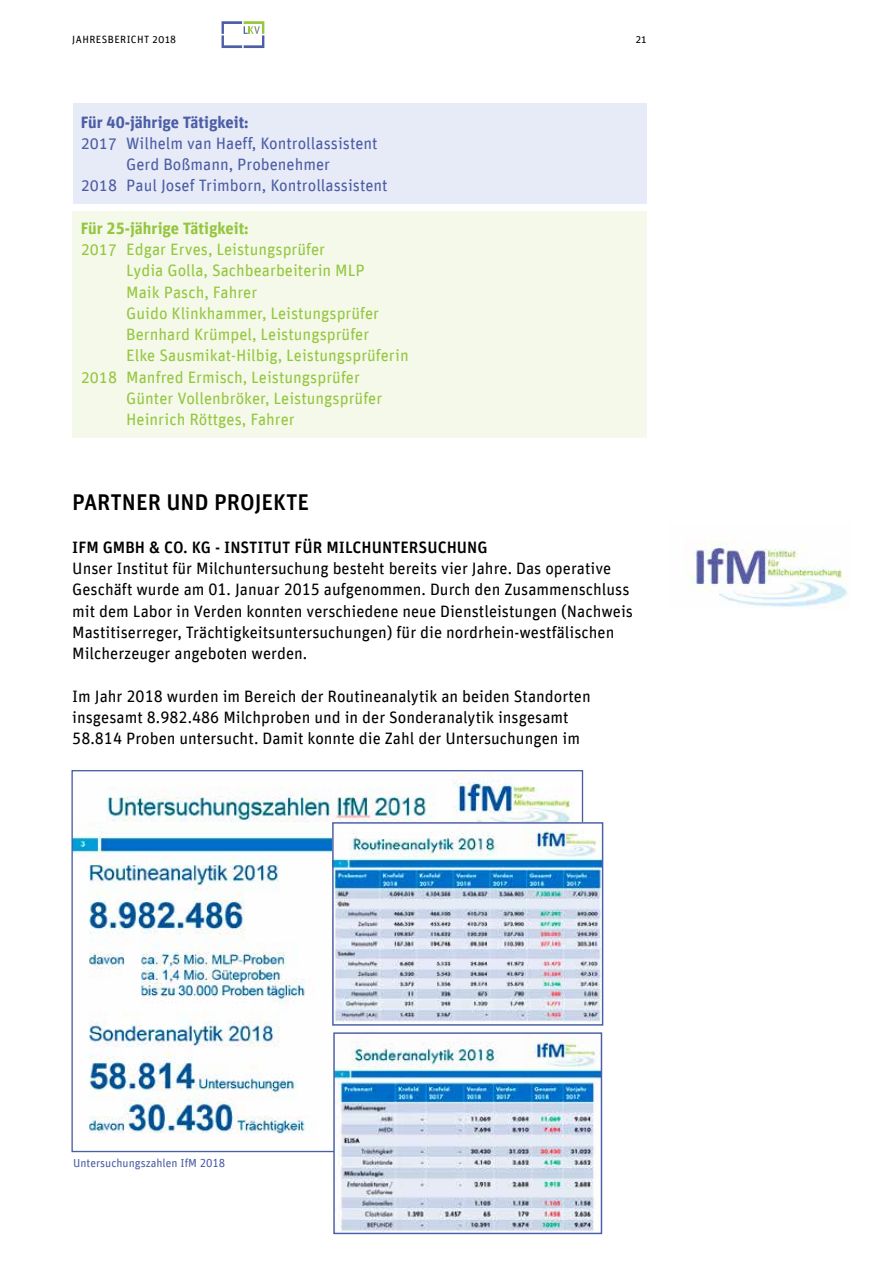
<style>
.page{position:relative;width:893px;height:1263px;background:#fff}
.page>*{position:absolute;margin:0;border:0;box-sizing:border-box;transform-origin:0 0}
.t1{font:500 22.8px "Unit";color:#000}
.t2{font:16.5px/21.3px "Unit Regular LF";color:#000}
.t3{font:16.5px "Unit Regular TF";color:#95c640}
.t4{font:16.5px "Unit Regular TF";color:#4c5ea5}
.t5{font:500 16.5px "Unit";color:#000}
.t6{font:16.5px "Unit Bold LF";color:#4c5ea5}
.t7{font:16.5px "Unit Bold LF";color:#95c640}
.t8{font:11.55px "Unit Regular LF";color:#4c5ea5}
.t9{font:10.5px "Unit";letter-spacing:.04em;color:#000}
</style>
<div class="page">
<svg style="left:222px;top:21px;width:42px;height:27px"></svg>
<div style="left:73px;top:103px;width:573px;height:101px;background:#e7eaf7"></div>
<div style="left:72px;top:212px;width:574px;height:226px;background:#f4f9e9"></div>
<img style="left:73px;top:772px;width:500px;height:362px">
<img style="left:689px;top:541px;width:159px;height:66px">
<div style="left:378px;top:1020px;width:336px;height:230px;background:#fff"></div>
<img style="left:335px;top:1034px;width:265px;height:198px">
<div style="left:333px;top:1032px;width:269px;height:202px;border:1px solid #4c5ea5"></div>
<img style="left:334px;top:824px;width:267px;height:200px">
<div style="left:332px;top:822px;width:271px;height:204px;border:1px solid #4c5ea5"></div>
<p class="t9" style="left:72px;top:33px;width:105px">JAHRESBERICHT 2018</p>
<p class="t9" style="left:636px;top:33px;width:12px">21</p>
<p class="t6" style="left:81px;top:112px;width:169px">Für 40-jährige Tätigkeit:</p>
<p class="t4" style="left:81px;top:133px;width:298px">2017 Wilhelm van Haeff, Kontrollassistent</p>
<p class="t4" style="left:126px;top:155px;width:205px">Gerd Boßmann, Probenehmer</p>
<p class="t4" style="left:81px;top:176px;width:308px">2018 Paul Josef Trimborn, Kontrollassistent</p>
<p class="t7" style="left:81px;top:218px;width:169px">Für 25-jährige Tätigkeit:</p>
<p class="t3" style="left:81px;top:240px;width:246px">2017 Edgar Erves, Leistungsprüfer</p>
<p class="t3" style="left:126px;top:261px;width:240px">Lydia Golla, Sachbearbeiterin MLP</p>
<p class="t3" style="left:126px;top:282px;width:133px">Maik Pasch, Fahrer</p>
<p class="t3" style="left:126px;top:303px;width:254px">Guido Klinkhammer, Leistungsprüfer</p>
<p class="t3" style="left:126px;top:325px;width:244px">Bernhard Krümpel, Leistungsprüfer</p>
<p class="t3" style="left:126px;top:346px;width:284px">Elke Sausmikat-Hilbig, Leistungsprüferin</p>
<p class="t3" style="left:81px;top:367px;width:281px">2018 Manfred Ermisch, Leistungsprüfer</p>
<p class="t3" style="left:126px;top:388px;width:257px">Günter Vollenbröker, Leistungsprüfer</p>
<p class="t3" style="left:126px;top:410px;width:170px">Heinrich Röttges, Fahrer</p>
<h1 class="t1" style="left:72px;top:489px;width:238px">PARTNER UND PROJEKTE</h1>
<p class="t5" style="left:72px;top:537px;width:417px">IFM GMBH &amp; CO. KG - INSTITUT FÜR MILCHUNTERSUCHUNG</p>
<p class="t2" style="left:72px;top:557px;width:562px">Unser Institut für Milchuntersuchung besteht bereits vier Jahre. Das operative Geschäft wurde am 01. Januar 2015 aufgenommen. Durch den Zusammenschluss mit dem Labor in Verden konnten verschiedene neue Dienstleistungen (Nachweis Mastitiserreger, Trächtigkeitsuntersuchungen) für die nordrhein-westfälischen Milcherzeuger angeboten werden.</p>
<p class="t2" style="left:72px;top:685px;width:520px">Im Jahr 2018 wurden im Bereich der Routineanalytik an beiden Standorten insgesamt 8.982.486 Milchproben und in der Sonderanalytik insgesamt<br>58.814 Proben untersucht. Damit konnte die Zahl der Untersuchungen im</p>
<p class="t8" style="left:73px;top:1156px;width:154px">Untersuchungszahlen IfM 2018</p>
</div>
